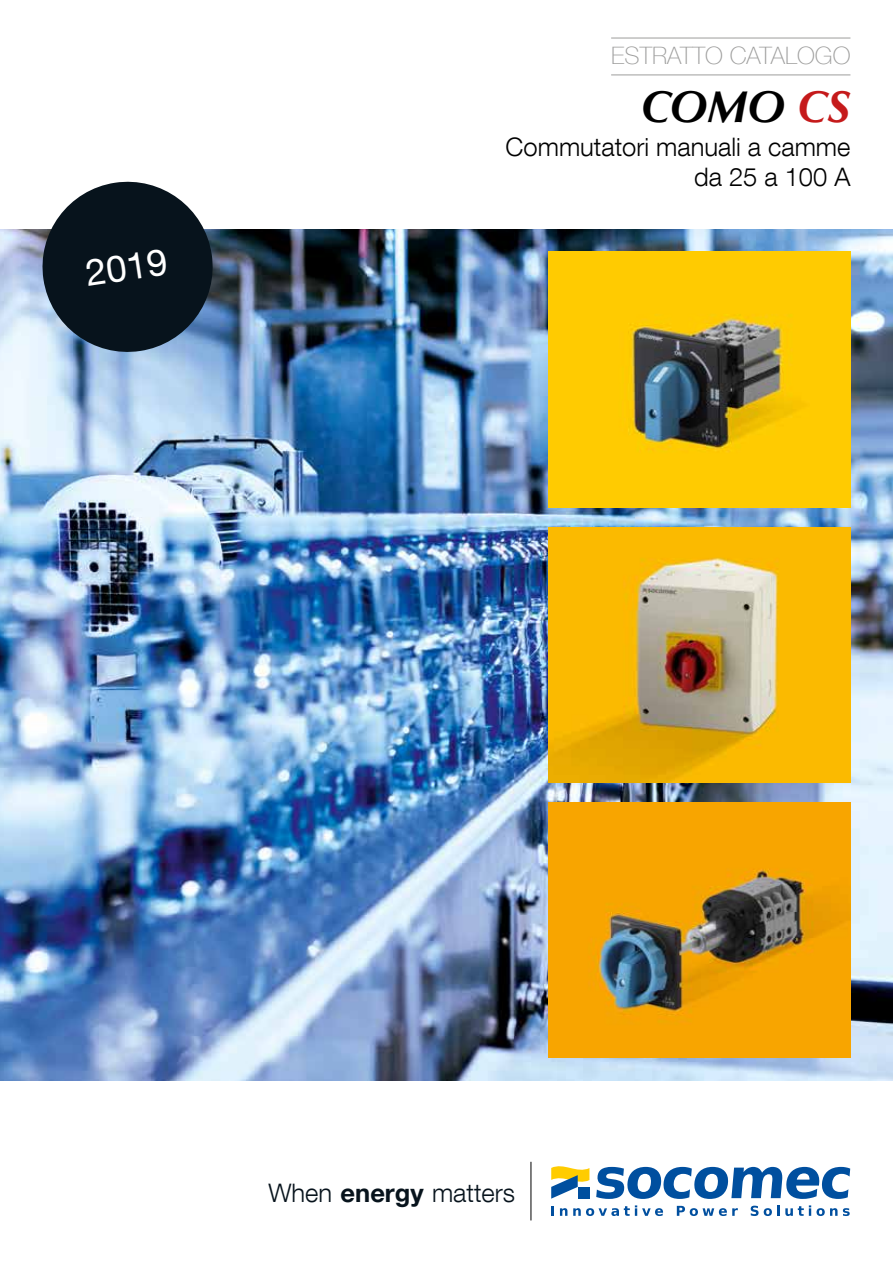
<style>
.page{position:relative;width:893px;height:1263px;background:#fff}
.page>*{position:absolute;margin:0;border:0;box-sizing:border-box;transform-origin:0 0}
.t1{font:italic 700 45px "Optima LT Std";color:#000}
.t2{font:37.05px "Helvetica Neue LT Com";color:#fff}
.t3{font:300 25.5px/30px "Helvetica Neue LT Com";color:#000;text-align:right}
.t4{font:300 25.5px "Helvetica Neue LT Com";color:#07131c}
.t5{font:100 24px "Helvetica Neue LT Com";color:#9d9d9c}
.s1{color:#c51a1b}
.s2{font-weight:700}
</style>
<div class="page">
<img style="left:0;top:230px;width:893px;height:850px">
<svg style="left:596px;top:1167px;width:254px;height:32px"></svg>
<svg style="left:551px;top:1206px;width:3px;height:10px"></svg>
<svg style="left:560px;top:1208px;width:7px;height:8px"></svg>
<svg style="left:573px;top:1205px;width:90px;height:11px"></svg>
<svg style="left:677px;top:1206px;width:61px;height:10px"></svg>
<svg style="left:751px;top:1206px;width:7px;height:10px"></svg>
<svg style="left:764px;top:1205px;width:73px;height:11px"></svg>
<svg style="left:843px;top:1208px;width:7px;height:8px"></svg>
<svg style="left:551px;top:1166px;width:38px;height:33px"></svg>
<hr style="left:531px;top:1162px;width:1px;height:58px;background:#000">
<img style="left:548px;top:803px;width:302px;height:255px">
<img style="left:548px;top:527px;width:302px;height:255px">
<img style="left:548px;top:252px;width:302px;height:255px">
<hr style="left:611px;top:38px;width:239px;height:1px;background:#9d9d9c">
<hr style="left:611px;top:75px;width:239px;height:1px;background:#9d9d9c">
<svg style="left:37px;top:181px;width:182px;height:177px"></svg>
<h2 class="t2" style="left:82px;top:251px;width:84px;rotate:-9deg">2019</h2>
<p class="t5" style="left:611px;top:41px;width:241px">ESTRATTO CATALOGO</p>
<h1 class="t1" style="left:641px;top:80px;width:211px">COMO <span class="s1">CS</span></h1>
<p class="t3" style="left:506px;top:132px;width:346px">Commutatori manuali a camme da 25 a 100 A</p>
<p class="t4" style="left:268px;top:1177px;width:248px">When <span class="s2">energy</span> matters</p>
</div>
